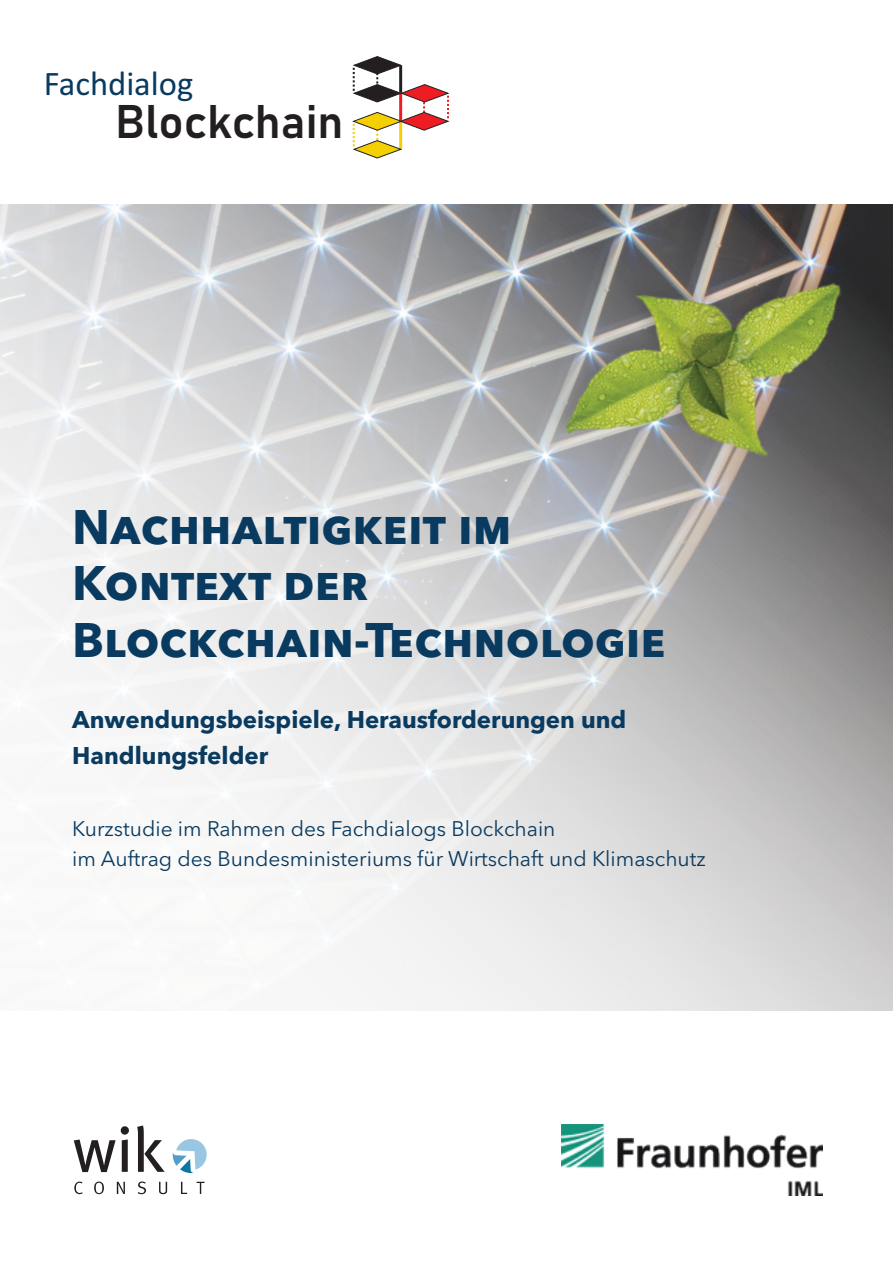
<style>
.page{position:relative;width:893px;height:1263px;background:#fff}
.page>*{position:absolute;margin:0;border:0;box-sizing:border-box;transform-origin:0 0}
.t1{font:700 48px/57px "Avenir Next LT Pro";color:#093a5f}
.t2{font:600 46.5px "Bahnschrift";color:#231f20}
.t3{font:34.65px "Calibri";color:#093a5f}
.t4{font:700 24px/36px "Avenir Next LT Pro";color:#093a5f}
.t5{font:21px/30px "Avenir Next LT Pro";color:#093a5f}
</style>
<div class="page">
<svg style="left:74px;top:1181px;width:9px;height:13px"></svg>
<svg style="left:94px;top:1181px;width:10px;height:13px"></svg>
<svg style="left:117px;top:1182px;width:8px;height:12px"></svg>
<svg style="left:138px;top:1181px;width:8px;height:13px"></svg>
<svg style="left:159px;top:1182px;width:8px;height:12px"></svg>
<svg style="left:181px;top:1182px;width:6px;height:12px"></svg>
<svg style="left:197px;top:1182px;width:8px;height:12px"></svg>
<svg style="left:74px;top:1126px;width:55px;height:46px"></svg>
<svg style="left:137px;top:1125px;width:28px;height:47px"></svg>
<svg style="left:173px;top:1139px;width:34px;height:34px"></svg>
<img style="left:562px;top:1124px;width:260px;height:71px">
<img style="left:62px;top:56px;width:831px;height:886px">
<h3 class="t3" style="left:44px;top:59px;width:151px">Fachdialog</h3>
<h2 class="t2" style="left:115px;top:92px;width:230px">Blockchain</h2>
<h1 class="t1" style="left:72px;top:498px;width:595px">Nachhaltigkeit im<br>Kontext der<br>Blockchain-Technologie</h1>
<p class="t4" style="left:72px;top:701px;width:556px">Anwendungsbeispiele, Herausforderungen und<br>Handlungsfelder</p>
<p class="t5" style="left:72px;top:814px;width:635px">Kurzstudie im Rahmen des Fachdialogs Blockchain<br>im Auftrag des Bundesministeriums für Wirtschaft und Klimaschutz</p>
</div>
